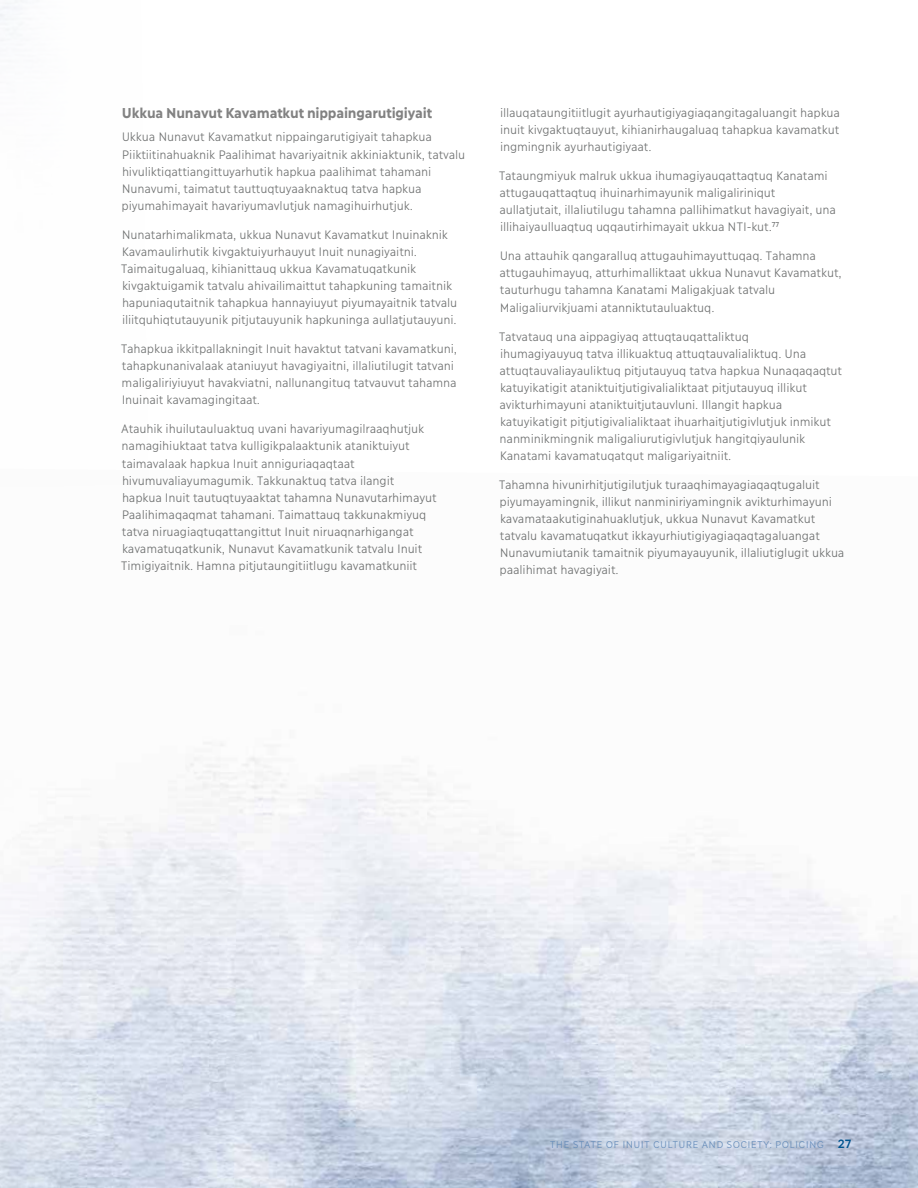
<style>
.page{position:relative;width:918px;height:1188px;background:#fff}
.page>*{position:absolute;margin:0;border:0;box-sizing:border-box;transform-origin:0 0}
.t1{font:700 14.25px "Ilisarniq";letter-spacing:-.015em;color:#828282;scale:.96 1}
.t2{font:300 12.15px/17.1px "Ilisarniq";letter-spacing:-.015em;color:#6b6d6d;scale:.96 1}
.t3{font:300 9.75px "Ilisarniq";letter-spacing:.025em;color:#638ab8}
.s1{font-weight:600;font-size:12px;color:#00538e}
</style>
<div class="page">
<img style="left:0;top:742px;width:918px;height:446px">
<p class="t1" style="left:122px;top:102px;width:325px">Ukkua Nunavut Kavamatkut nippaingarutigiyait</p>
<p class="t2" style="left:122px;top:128px;width:360px">Ukkua Nunavut Kavamatkut nippaingarutigiyait tahapkua Piiktiitinahuaknik Paalihimat havariyaitnik akkiniaktunik, tatvalu hivuliktiqattiangittuyarhutik hapkua paalihimat tahamani Nunavumi, taimatut tauttuqtuyaaknaktuq tatva hapkua piyumahimayait havariyumavlutjuk namagihuirhutjuk.</p>
<p class="t2" style="left:121px;top:225px;width:352px">Nunatarhimalikmata, ukkua Nunavut Kavamatkut Inuinaknik Kavamaulirhutik kivgaktuiyurhauyut Inuit nunagiyaitni.<br>Taimaitugaluaq, kihianittauq ukkua Kavamatuqatkunik kivgaktuigamik tatvalu ahivailimaittut tahapkuning tamaitnik hapuniaqutaitnik tahapkua hannayiuyut piyumayaitnik tatvalu iliitquhiqtutauyunik pitjutauyunik hapkuninga aullatjutauyuni.</p>
<p class="t2" style="left:121px;top:340px;width:352px">Tahapkua ikkitpallakningit Inuit havaktut tatvani kavamatkuni, tahapkunanivalaak ataniuyut havagiyaitni, illaliutilugit tatvani maligaliriyiuyut havakviatni, nallunangituq tatvauvut tahamna Inuinait kavamagingitaat.</p>
<p class="t2" style="left:121px;top:420px;width:331px">Atauhik ihuilutauluaktuq uvani havariyumagilraaqhutjuk namagihiuktaat tatva kulligikpalaaktunik ataniktuiyut taimavalaak hapkua Inuit anniguriaqaqtaat hivumuvaliayumagumik. Takkunaktuq tatva ilangit<br>hapkua Inuit tautuqtuyaaktat tahamna Nunavutarhimayut Paalihimaqaqmat tahamani. Taimattauq takkunakmiyuq tatva niruagiaqtuqattangittut Inuit niruaqnarhigangat kavamatuqatkunik, Nunavut Kavamatkunik tatvalu Inuit Timigiyaitnik. Hamna pitjutaungitiitlugu kavamatkuniit</p>
<p class="t2" style="left:500px;top:103px;width:356px;text-align:justify">illauqataungitiitlugit ayurhautigiyagiaqangitagaluangit hapkua inuit kivgaktuqtauyut, kihianirhaugaluaq tahapkua kavamatkut ingmingnik ayurhautigiyaat.</p>
<p class="t2" style="left:499px;top:166px;width:353px">Tataungmiyuk malruk ukkua ihumagiyauqattaqtuq Kanatami attugauqattaqtuq ihuinarhimayunik maligaliriniqut aullatjutait, illaliutilugu tahamna pallihimatkut havagiyait, una illihaiyaulluaqtuq uqqautirhimayait ukkua NTI‑kut.<sup>77</sup></p>
<p class="t2" style="left:499px;top:247px;width:358px">Una attauhik qangaralluq attugauhimayuttuqaq. Tahamna attugauhimayuq, atturhimalliktaat ukkua Nunavut Kavamatkut, tauturhugu tahamna Kanatami Maligakjuak tatvalu Maligaliurvikjuami atanniktutauluaktuq.</p>
<p class="t2" style="left:499px;top:327px;width:359px">Tatvatauq una aippagiyaq attuqtauqattaliktuq<br>ihumagiyauyuq tatva illikuaktuq attuqtauvalialiktuq. Una attuqtauvaliayauliktuq pitjutauyuq tatva hapkua Nunaqaqaqtut katuyikatigit ataniktuitjutigivalialiktaat pitjutauyuq illikut avikturhimayuni ataniktuitjutauvluni. Illangit hapkua katuyikatigit pitjutigivalialiktaat ihuarhaitjutigivlutjuk inmikut nanminikmingnik maligaliurutigivlutjuk hangitqiyaulunik Kanatami kavamatuqatqut maligariyaitniit.</p>
<p class="t2" style="left:499px;top:476px;width:362px">Tahamna hivunirhitjutigilutjuk turaaqhimayagiaqaqtugaluit piyumayamingnik, illikut nanminiriyamingnik avikturhimayuni kavamataakutiginahuaklutjuk, ukkua Nunavut Kavamatkut tatvalu kavamatuqatkut ikkayurhiutigiyagiaqaqtagaluangat Nunavumiutanik tamaitnik piyumayauyunik, illaliutiglugit ukkua paalihimat havagiyait.</p>
<p class="t3" style="left:550px;top:1137px;width:303px">THE STATE OF INUIT CULTURE AND SOCIETY: POLICING <span class="s1">27</span></p>
</div>
